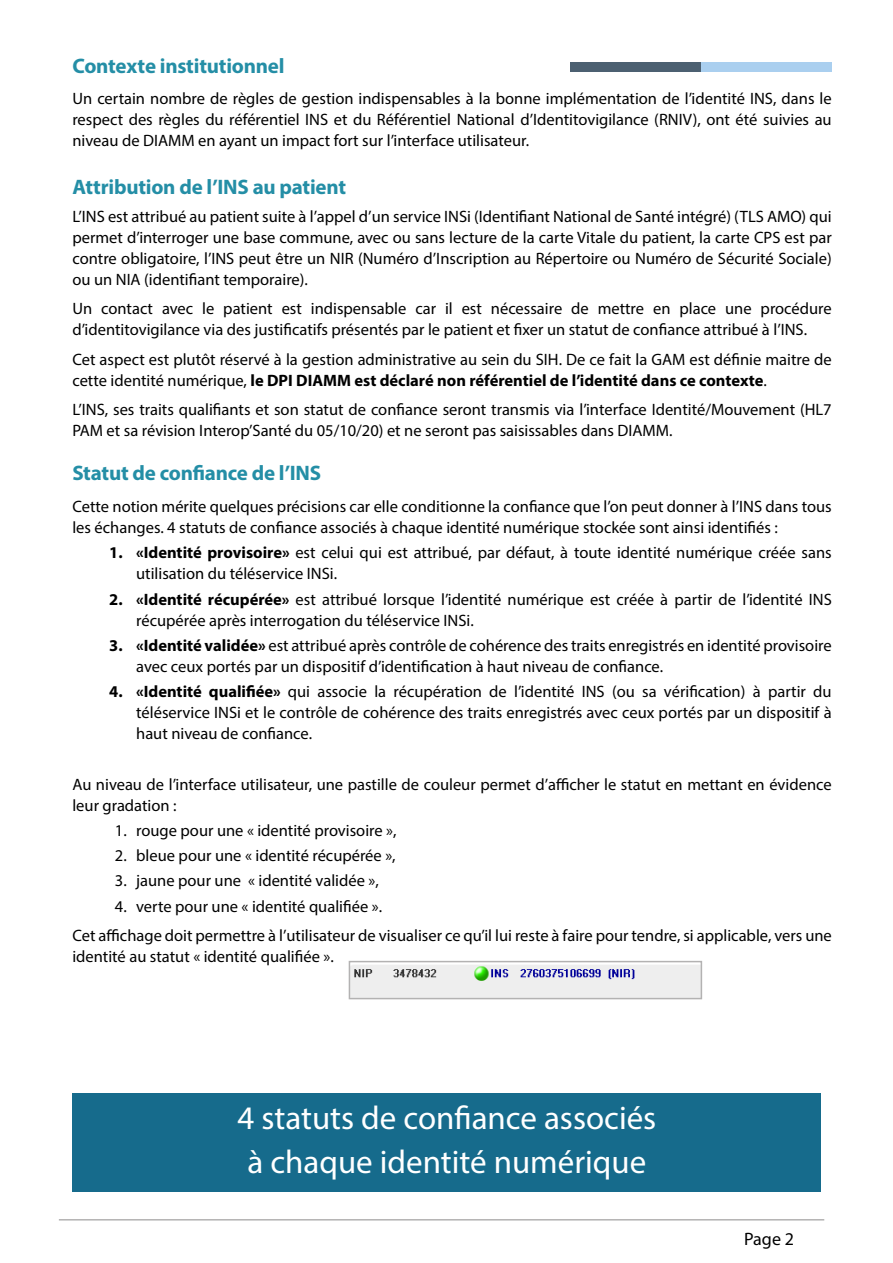
<style>
.page{position:relative;width:893px;height:1263px;background:#fff}
.page>*{position:absolute;margin:0;border:0;box-sizing:border-box;transform-origin:0 0}
.t1{font:33px/44.5px "Myriad Pro";color:#fff;text-align:center}
.t2{font:700 21px "Myriad Pro";letter-spacing:-.015em;color:#248ea6}
.t3{font:18px "Myriad Pro";color:#000}
.t4{font:16.5px/21px "Myriad Pro";color:#000}
.s1{font-weight:700}
</style>
<div class="page">
<div style="left:701px;top:62px;width:131px;height:10px;background:#aacfef"></div>
<div style="left:570px;top:62px;width:131px;height:10px;background:#4c6071"></div>
<div style="left:72px;top:1093px;width:749px;height:99px;background:#166b8c"></div>
<hr style="left:59px;top:1219px;width:765px;height:1px;background:#b3b2b2">
<img style="left:352px;top:965px;width:347px;height:31px">
<div style="left:349px;top:961px;width:353px;height:38px;border:2px solid #b3b2b2"></div>
<p class="t2" style="left:72px;top:52px;width:214px">Contexte institutionnel</p>
<p class="t4" style="left:72px;top:87px;width:761px;text-align:justify">Un certain nombre de règles de gestion indispensables à la bonne implémentation de l’identité INS, dans le respect des règles du référentiel INS et du Référentiel National d’Identitovigilance (RNIV), ont été suivies au niveau de DIAMM en ayant un impact fort sur l’interface utilisateur.</p>
<p class="t2" style="left:72px;top:173px;width:275px">Attribution de l’INS au patient</p>
<p class="t4" style="left:72px;top:205px;width:761px;text-align:justify">L’INS est attribué au patient suite à l’appel d’un service INSi (Identifiant National de Santé intégré) (TLS AMO) qui permet d’interroger une base commune, avec ou sans lecture de la carte Vitale du patient, la carte CPS est par contre obligatoire, l’INS peut être un NIR (Numéro d’Inscription au Répertoire ou Numéro de Sécurité Sociale) ou un NIA (identifiant temporaire).</p>
<p class="t4" style="left:72px;top:298px;width:761px">Un contact avec le patient est indispensable car il est nécessaire de mettre en place une procédure d’identitovigilance via des justificatifs présentés par le patient et fixer un statut de confiance attribué à l’INS.</p>
<p class="t4" style="left:72px;top:348px;width:761px">Cet aspect est plutôt réservé à la gestion administrative au sein du SIH. De ce fait la GAM est définie maitre de cette identité numérique, <span class="s1">le DPI DIAMM est déclaré non référentiel de l’identité dans ce contexte</span>.</p>
<p class="t4" style="left:72px;top:399px;width:761px">L’INS, ses traits qualifiants et son statut de confiance seront transmis via l’interface Identité/Mouvement (HL7<br>PAM et sa révision Interop’Santé du 05/10/20) et ne seront pas saisissables dans DIAMM.</p>
<p class="t2" style="left:72px;top:460px;width:250px">Statut de confiance de l’INS</p>
<p class="t4" style="left:72px;top:496px;width:761px">Cette notion mérite quelques précisions car elle conditionne la confiance que l’on peut donner à l’INS dans tous les échanges. 4 statuts de confiance associés à chaque identité numérique stockée sont ainsi identifiés :</p>
<p class="t4" style="left:136px;top:542px;width:697px;text-indent:-27px"><span class="s1">1. «Identité provisoire»</span> est celui qui est attribué, par défaut, à toute identité numérique créée sans utilisation du téléservice INSi.</p>
<p class="t4" style="left:136px;top:588px;width:697px;text-indent:-27px"><span class="s1">2. «Identité récupérée»</span> est attribué lorsque l’identité numérique est créée à partir de l’identité INS récupérée après interrogation du téléservice INSi.</p>
<p class="t4" style="left:136px;top:634px;width:697px;text-indent:-27px"><span class="s1">3. «Identité validée»</span> est attribué après contrôle de cohérence des traits enregistrés en identité provisoire avec ceux portés par un dispositif d’identification à haut niveau de confiance.</p>
<p class="t4" style="left:136px;top:681px;width:697px;text-align:justify;text-indent:-27px"><span class="s1">4. «Identité qualifiée»</span> qui associe la récupération de l’identité INS (ou sa vérification) à partir du téléservice INSi et le contrôle de cohérence des traits enregistrés avec ceux portés par un dispositif à haut niveau de confiance.</p>
<p class="t4" style="left:72px;top:773px;width:761px">Au niveau de l’interface utilisateur, une pastille de couleur permet d’afficher le statut en mettant en évidence leur gradation :</p>
<p class="t4" style="left:115px;top:819px;width:283px">1. rouge pour une « identité provisoire »,</p>
<p class="t4" style="left:115px;top:845px;width:282px">2. bleue pour une « identité récupérée »,</p>
<p class="t4" style="left:115px;top:870px;width:265px">3. jaune pour une « identité validée »,</p>
<p class="t4" style="left:72px;top:891px;width:761px;line-height:29.5px;text-indent:43px">4. verte pour une « identité qualifiée ».<br>Cet affichage doit permettre à l’utilisateur de visualiser ce qu’il lui reste à faire pour tendre, si applicable, vers une</p>
<p class="t4" style="left:72px;top:946px;width:263px">identité au statut « identité qualifiée ».</p>
<h1 class="t1" style="left:237px;top:1095px;width:420px">4 statuts de confiance associés à chaque identité numérique</h1>
<p class="t3" style="left:744px;top:1227px;width:51px">Page 2</p>
</div>
